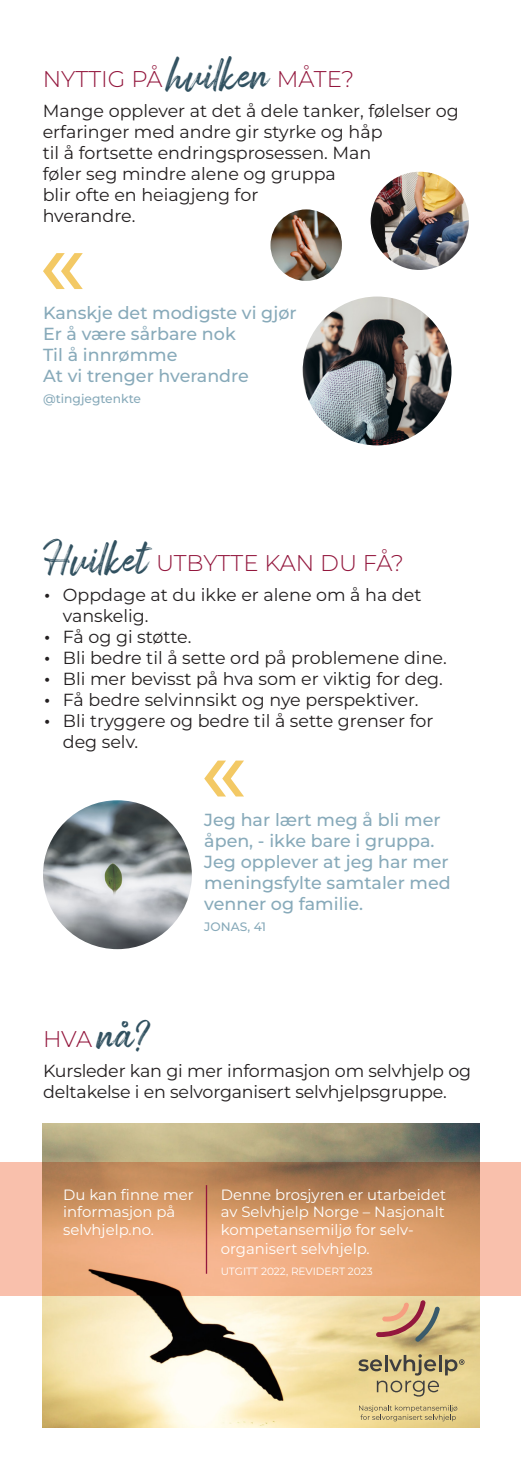
<style>
.page{position:relative;width:521px;height:1474px;background:#fff}
.page>*{position:absolute;margin:0;border:0;box-sizing:border-box;transform-origin:0 0}
.t1{font:300 22.75px "Montserrat";color:#93173d}
.brødtekst{font:17.5px/21px "Montserrat";color:#231f20}
.Brød_bullets{font:17.5px/21px "Montserrat";color:#231f20}
.t2{font:100 17.5px/21px "Montserrat";color:#88aaba}
.brødtekst-2{font:14.88px/18.2px "Montserrat";color:#fff}
.t3{font:100 12.25px "Montserrat";color:#88aaba}
.t4{font:10.5px "Montserrat";color:#fff}
.s1{font-family:"Arsilon";font-weight:400;font-size:38.5px;color:#315160}
.s2{font-size:26.25px}
</style>
<div class="page">
<svg style="left:43px;top:253px;width:40px;height:36px"></svg>
<svg style="left:204px;top:760px;width:40px;height:36px"></svg>
<img style="left:303px;top:296px;width:148px;height:149px;border-radius:74px">
<img style="left:43px;top:800px;width:149px;height:149px;border-radius:74px">
<img style="left:43px;top:1123px;width:436px;height:304px">
<svg style="left:0;top:1162px;width:521px;height:134px;background:#d89d75"></svg>
<hr style="left:206px;top:1185px;width:1px;height:88px;background:#93173d">
<svg style="left:359px;top:1405px;width:98px;height:16px;background:#d2bf85"></svg>
<svg style="left:376px;top:1299px;width:64px;height:42px;background:#ccac84"></svg>
<svg style="left:358px;top:1354px;width:106px;height:42px;background:#c6b580"></svg>
<img style="left:371px;top:172px;width:98px;height:98px;border-radius:49px">
<img style="left:270px;top:209px;width:72px;height:72px;border-radius:36px">
<p class="t1" style="left:43px;top:64px;width:313px">NYTTIG PÅ <span class="s1">hvilken</span> MÅTE?</p>
<p class="brødtekst" style="left:43px;top:100px;width:418px">Mange opplever at det å dele tanker, følelser og erfaringer med andre gir styrke og håp<br>til å fortsette endringsprosessen. Man<br>føler seg mindre alene og gruppa<br>blir ofte en heiagjeng for<br>hverandre.</p>
<p class="t2" style="left:43px;top:301px;width:255px">Kanskje det modigste vi gjør</p>
<p class="t2" style="left:43px;top:322px;width:194px">Er å være sårbare nok</p>
<p class="t2" style="left:43px;top:343px;width:136px">Til å innrømme</p>
<p class="t2" style="left:43px;top:364px;width:207px">At vi trenger hverandre</p>
<p class="t3" style="left:43px;top:390px;width:100px">@tingjegtenkte</p>
<p class="t1" style="left:43px;top:548px;width:362px"><span class="s1">Hvilket</span> UTBYTTE KAN DU FÅ?</p>
<p class="Brød_bullets" style="left:63px;top:584px;width:360px;text-indent:-20px"><span class="s2">•</span> Oppdage at du ikke er alene om å ha det vanskelig.</p>
<p class="Brød_bullets" style="left:43px;top:626px;width:150px"><span class="s2">•</span> Få og gi støtte.</p>
<p class="Brød_bullets" style="left:43px;top:647px;width:405px"><span class="s2">•</span> Bli bedre til å sette ord på problemene dine.</p>
<p class="Brød_bullets" style="left:43px;top:668px;width:401px"><span class="s2">•</span> Bli mer bevisst på hva som er viktig for deg.</p>
<p class="Brød_bullets" style="left:43px;top:689px;width:377px"><span class="s2">•</span> Få bedre selvinnsikt og nye perspektiver.</p>
<p class="Brød_bullets" style="left:63px;top:710px;width:372px;text-indent:-20px"><span class="s2">•</span> Bli tryggere og bedre til å sette grenser for deg selv.</p>
<p class="t2" style="left:204px;top:809px;width:248px">Jeg har lært meg å bli mer åpen, - ikke bare i gruppa.<br>Jeg opplever at jeg har mer meningsfylte samtaler med venner og familie.</p>
<p class="t3" style="left:204px;top:918px;width:63px">JONAS, 41</p>
<p class="t1" style="left:43px;top:1023px;width:111px">HVA <span class="s1">nå?</span></p>
<p class="brødtekst" style="left:43px;top:1059px;width:430px">Kursleder kan gi mer informasjon om selvhjelp og deltakelse i en selvorganisert selvhjelpsgruppe.</p>
<p class="brødtekst-2" style="left:63px;top:1184px;width:132px">Du kan finne mer informasjon på</p>
<p class="brødtekst-2" style="left:63px;top:1220px;width:92px">selvhjelp.no.</p>
<p class="brødtekst-2" style="left:221px;top:1184px;width:227px">Denne brosjyren er utarbeidet av Selvhjelp Norge – Nasjonalt kompetansemiljø for selv&shy;organisert selvhjelp.</p>
<p class="t4" style="left:221px;top:1264px;width:153px">UTGITT 2022, REVIDERT 2023</p>
</div>
